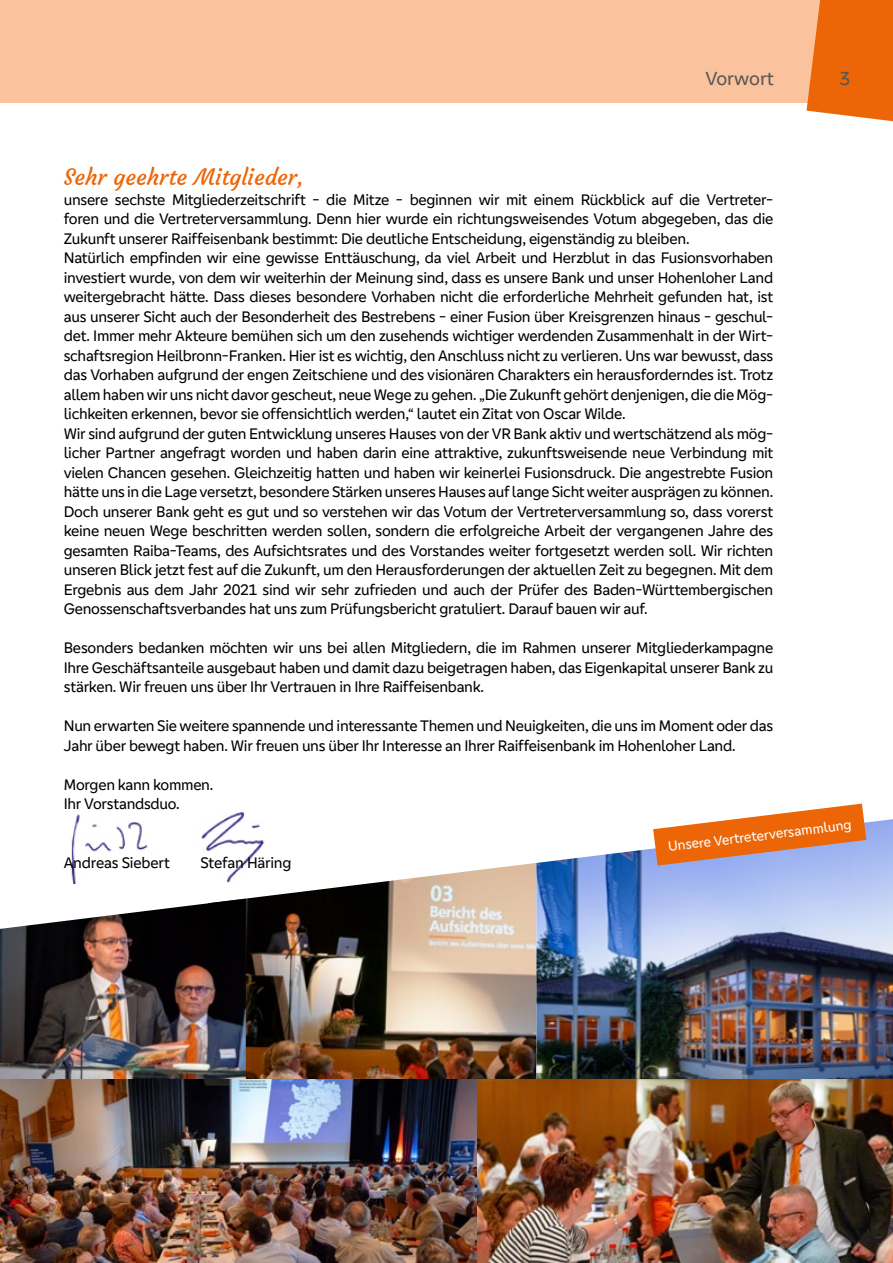
<style>
.page{position:relative;width:893px;height:1263px;background:#fff}
.page>*{position:absolute;margin:0;border:0;box-sizing:border-box;transform-origin:0 0}
.t1{font:22.5px "Courgette";color:#ec6608}
.t2{font:19.5px "Genos GFG";color:#575756}
.t3{font:15.75px/19.5px "Genos GFG";letter-spacing:-.02em;color:#000}
.t4{font:14.25px "Genos GFG";color:#fff}
</style>
<div class="page">
<img style="left:70px;top:814px;width:78px;height:69px">
<img style="left:201px;top:812px;width:64px;height:51px">
<img style="left:227px;top:863px;width:309px;height:216px">
<img style="left:0;top:899px;width:246px;height:180px">
<img style="left:536px;top:819px;width:357px;height:260px">
<img style="left:0;top:1079px;width:893px;height:184px">
<div style="left:0;top:0;width:893px;height:102px;background:#fac39d"></div>
<svg style="left:806px;top:0;width:87px;height:121px;background:#ed731d"></svg>
<svg style="left:653px;top:803px;width:213px;height:62px"></svg>
<p class="t2" style="left:705px;top:67px;width:70px">Vorwort</p>
<p class="t2" style="left:839px;top:67px;width:12px">3</p>
<h1 class="t1" style="left:64px;top:163px;width:242px">Sehr geehrte Mitglieder,</h1>
<p class="t3" style="left:64px;top:190px;width:711px">unsere sechste Mitgliederzeitschrift - die Mitze - beginnen wir mit einem Rückblick auf die Vertreter&shy;foren und die Vertreterversammlung. Denn hier wurde ein richtungsweisendes Votum abgegeben, das die Zukunft unserer Raiffeisenbank bestimmt: Die deutliche Entscheidung, eigenständig zu bleiben.<br>Natürlich empfinden wir eine gewisse Enttäuschung, da viel Arbeit und Herzblut in das Fusionsvorhaben investiert wurde, von dem wir weiterhin der Meinung sind, dass es unsere Bank und unser Hohenloher Land weitergebracht hätte. Dass dieses besondere Vorhaben nicht die erforderliche Mehrheit gefunden hat, ist aus unserer Sicht auch der Besonderheit des Bestrebens - einer Fusion über Kreisgrenzen hinaus - geschul&shy;det. Immer mehr Akteure bemühen sich um den zusehends wichtiger werdenden Zusammenhalt in der Wirt&shy;schaftsregion Heilbronn-Franken. Hier ist es wichtig, den Anschluss nicht zu verlieren. Uns war bewusst, dass das Vorhaben aufgrund der engen Zeitschiene und des visionären Charakters ein herausforderndes ist. Trotz allem haben wir uns nicht davor gescheut, neue Wege zu gehen. „Die Zukunft gehört denjenigen, die die Mög&shy;lichkeiten erkennen, bevor sie offensichtlich werden,“ lautet ein Zitat von Oscar Wilde.<br>Wir sind aufgrund der guten Entwicklung unseres Hauses von der VR Bank aktiv und wertschätzend als mög&shy;licher Partner angefragt worden und haben darin eine attraktive, zukunftsweisende neue Verbindung mit vielen Chancen gesehen. Gleichzeitig hatten und haben wir keinerlei Fusionsdruck. Die angestrebte Fusion hätte uns in die Lage versetzt, besondere Stärken unseres Hauses auf lange Sicht weiter ausprägen zu können.<br>Doch unserer Bank geht es gut und so verstehen wir das Votum der Vertreterversammlung so, dass vorerst keine neuen Wege beschritten werden sollen, sondern die erfolgreiche Arbeit der vergangenen Jahre des gesamten Raiba-Teams, des Aufsichtsrates und des Vorstandes weiter fortgesetzt werden soll. Wir richten unseren Blick jetzt fest auf die Zukunft, um den Herausforderungen der aktuellen Zeit zu begegnen. Mit dem Ergebnis aus dem Jahr 2021 sind wir sehr zufrieden und auch der Prüfer des Baden-Württembergischen Genossenschaftsverbandes hat uns zum Prüfungsbericht gratuliert. Darauf bauen wir auf.</p>
<p class="t3" style="left:64px;top:638px;width:711px;text-align:justify">Besonders bedanken möchten wir uns bei allen Mitgliedern, die im Rahmen unserer Mitgliederkampagne Ihre Geschäftsanteile ausgebaut haben und damit dazu beigetragen haben, das Eigenkapital unserer Bank zu stärken. Wir freuen uns über Ihr Vertrauen in Ihre Raiffeisenbank.</p>
<p class="t3" style="left:64px;top:716px;width:711px">Nun erwarten Sie weitere spannende und interessante Themen und Neuigkeiten, die uns im Moment oder das<br>Jahr über bewegt haben. Wir freuen uns über Ihr Interesse an Ihrer Raiffeisenbank im Hohenloher Land.</p>
<p class="t3" style="left:64px;top:775px;width:151px">Morgen kann kommen.<br>Ihr Vorstandsduo.</p>
<p class="t3" style="left:64px;top:853px;width:108px">Andreas Siebert</p>
<p class="t3" style="left:201px;top:853px;width:92px">Stefan Häring</p>
<p class="t4" style="left:667px;top:838px;width:186px;rotate:-7deg">Unsere Vertreterversammlung</p>
</div>
